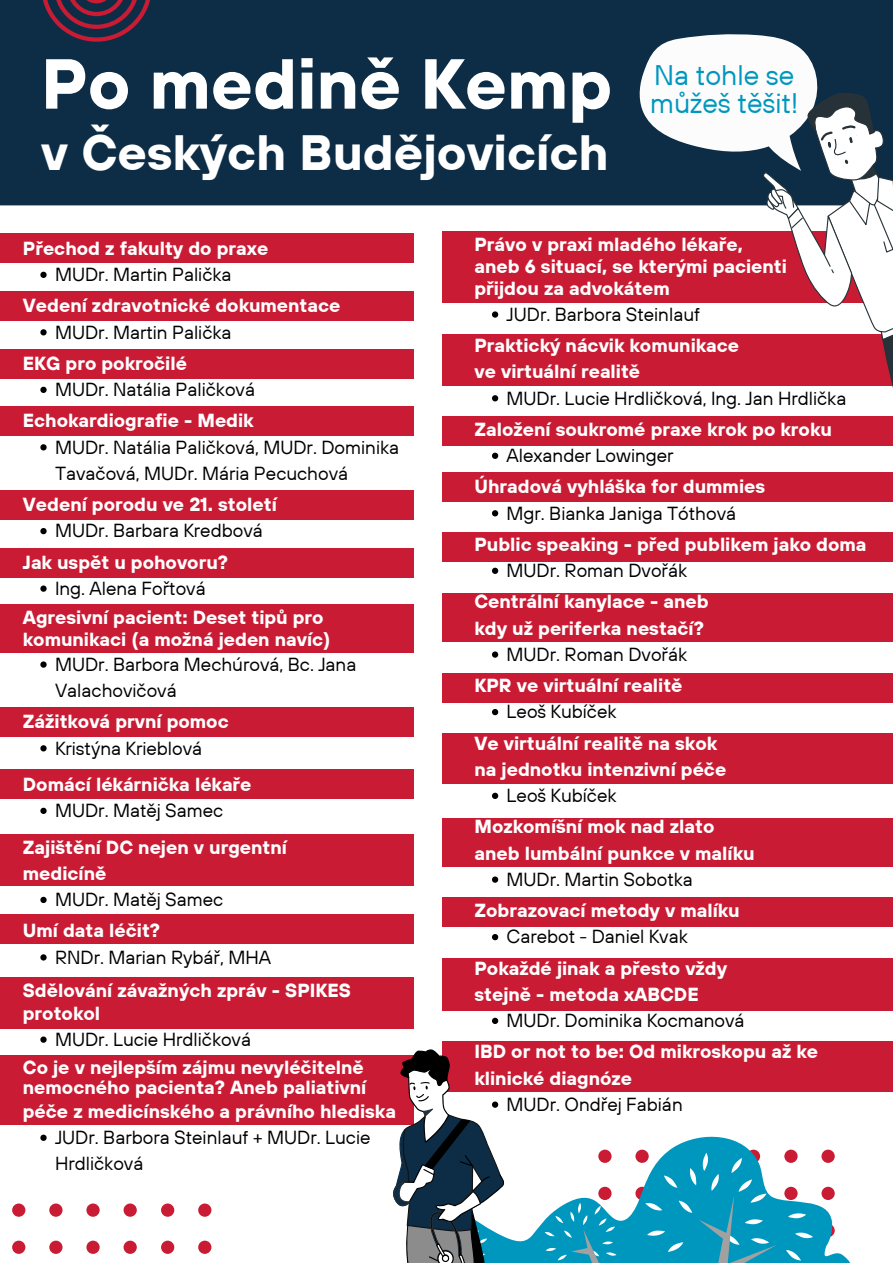
<style>
.page{position:relative;width:893px;height:1263px;background:#fff}
.page>*{position:absolute;margin:0;border:0;box-sizing:border-box;transform-origin:0 0}
.t1{font:700 70.57px "TT Hoves";color:#fff}
.t2{font:700 49.5px "TT Hoves";color:#fff}
.t3{font:28.2px/27.5px "TT Hoves";color:#0097bf}
.t4{font:700 18.9px/26.2px "TT Hoves";color:#fff}
.t5{font:18.9px/26.2px "TT Hoves";color:#000}
</style>
<div class="page">
<div style="left:0;top:0;width:893px;height:205px;background:#0d2d46"></div>
<div style="left:0;top:233px;width:414px;height:30px;background:#c91b34"></div>
<div style="left:0;top:291px;width:414px;height:30px;background:#c91b34"></div>
<div style="left:0;top:350px;width:414px;height:29px;background:#c91b34"></div>
<div style="left:0;top:406px;width:414px;height:29px;background:#c91b34"></div>
<div style="left:0;top:490px;width:414px;height:30px;background:#c91b34"></div>
<div style="left:0;top:548px;width:414px;height:30px;background:#c91b34"></div>
<div style="left:0;top:604px;width:414px;height:49px;background:#c91b34"></div>
<div style="left:0;top:707px;width:414px;height:29px;background:#c91b34"></div>
<div style="left:0;top:769px;width:414px;height:30px;background:#c91b34"></div>
<div style="left:0;top:834px;width:414px;height:52px;background:#c91b34"></div>
<div style="left:0;top:915px;width:414px;height:29px;background:#c91b34"></div>
<div style="left:0;top:977px;width:414px;height:52px;background:#c91b34"></div>
<div style="left:0;top:1055px;width:414px;height:70px;background:#c91b34"></div>
<div style="left:442px;top:231px;width:451px;height:72px;background:#c91b34"></div>
<div style="left:442px;top:334px;width:451px;height:52px;background:#c91b34"></div>
<div style="left:442px;top:473px;width:451px;height:29px;background:#c91b34"></div>
<div style="left:442px;top:416px;width:451px;height:30px;background:#c91b34"></div>
<div style="left:442px;top:532px;width:451px;height:29px;background:#c91b34"></div>
<div style="left:442px;top:593px;width:451px;height:49px;background:#c91b34"></div>
<div style="left:442px;top:673px;width:451px;height:30px;background:#c91b34"></div>
<div style="left:442px;top:733px;width:451px;height:51px;background:#c91b34"></div>
<div style="left:442px;top:818px;width:451px;height:49px;background:#c91b34"></div>
<div style="left:442px;top:897px;width:451px;height:29px;background:#c91b34"></div>
<div style="left:442px;top:958px;width:451px;height:53px;background:#c91b34"></div>
<div style="left:442px;top:1041px;width:451px;height:51px;background:#c91b34"></div>
<svg style="left:492px;top:311px;width:6px;height:7px"></svg>
<svg style="left:492px;top:395px;width:6px;height:6px"></svg>
<svg style="left:492px;top:453px;width:6px;height:6px"></svg>
<svg style="left:492px;top:510px;width:6px;height:6px"></svg>
<svg style="left:492px;top:568px;width:6px;height:6px"></svg>
<svg style="left:492px;top:651px;width:6px;height:7px"></svg>
<svg style="left:492px;top:709px;width:6px;height:6px"></svg>
<svg style="left:492px;top:793px;width:6px;height:6px"></svg>
<svg style="left:492px;top:876px;width:6px;height:7px"></svg>
<svg style="left:492px;top:934px;width:6px;height:6px"></svg>
<svg style="left:492px;top:1018px;width:6px;height:6px"></svg>
<svg style="left:43px;top:0;width:107px;height:42px"></svg>
<svg style="left:504px;top:1136px;width:347px;height:127px"></svg>
<svg style="left:788px;top:1211px;width:18px;height:7px"></svg>
<svg style="left:795px;top:1229px;width:18px;height:9px"></svg>
<svg style="left:784px;top:1249px;width:17px;height:14px"></svg>
<svg style="left:635px;top:1153px;width:142px;height:110px;background:#28a2c4"></svg>
<svg style="left:544px;top:1203px;width:72px;height:60px;background:#2aa5c6"></svg>
<div style="left:124px;top:1203px;width:13px;height:14px;background:#c91b34;border-radius:50%"></div>
<div style="left:161px;top:1203px;width:13px;height:14px;background:#c91b34;border-radius:50%"></div>
<div style="left:198px;top:1203px;width:13px;height:14px;background:#c91b34;border-radius:50%"></div>
<div style="left:86px;top:1203px;width:14px;height:14px;background:#c91b34;border-radius:50%"></div>
<div style="left:49px;top:1203px;width:14px;height:14px;background:#c91b34;border-radius:50%"></div>
<div style="left:124px;top:1240px;width:13px;height:14px;background:#c91b34;border-radius:50%"></div>
<div style="left:161px;top:1240px;width:13px;height:14px;background:#c91b34;border-radius:50%"></div>
<div style="left:198px;top:1240px;width:13px;height:14px;background:#c91b34;border-radius:50%"></div>
<div style="left:86px;top:1240px;width:14px;height:14px;background:#c91b34;border-radius:50%"></div>
<div style="left:49px;top:1240px;width:14px;height:14px;background:#c91b34;border-radius:50%"></div>
<div style="left:12px;top:1203px;width:13px;height:14px;background:#c91b34;border-radius:50%"></div>
<div style="left:12px;top:1240px;width:13px;height:14px;background:#c91b34;border-radius:50%"></div>
<svg style="left:40px;top:272px;width:7px;height:6px"></svg>
<svg style="left:40px;top:329px;width:7px;height:6px"></svg>
<svg style="left:40px;top:387px;width:7px;height:6px"></svg>
<svg style="left:40px;top:444px;width:7px;height:6px"></svg>
<svg style="left:40px;top:528px;width:7px;height:6px"></svg>
<svg style="left:40px;top:585px;width:7px;height:7px"></svg>
<svg style="left:40px;top:661px;width:7px;height:7px"></svg>
<svg style="left:40px;top:745px;width:7px;height:6px"></svg>
<svg style="left:40px;top:808px;width:7px;height:6px"></svg>
<svg style="left:40px;top:897px;width:7px;height:6px"></svg>
<svg style="left:40px;top:954px;width:7px;height:6px"></svg>
<svg style="left:40px;top:1036px;width:7px;height:7px"></svg>
<svg style="left:40px;top:1134px;width:7px;height:7px"></svg>
<svg style="left:636px;top:34px;width:257px;height:354px"></svg>
<svg style="left:393px;top:1049px;width:111px;height:214px"></svg>
<p class="t1" style="left:41px;top:38px;width:572px">Po medině Kemp</p>
<p class="t2" style="left:41px;top:120px;width:569px">v Českých Budějovicích</p>
<h1 class="t3" style="left:650px;top:61px;width:149px">Na tohle se můžeš těšit!</h1>
<p class="t4" style="left:23px;top:235px;width:247px">Přechod z fakulty do praxe</p>
<h3 class="t5" style="left:55px;top:261px;width:178px">MUDr. Martin Palička</h3>
<p class="t4" style="left:23px;top:292px;width:319px">Vedení zdravotnické dokumentace</p>
<p class="t5" style="left:55px;top:318px;width:178px">MUDr. Martin Palička</p>
<p class="t4" style="left:23px;top:350px;width:166px">EKG pro pokročilé</p>
<p class="t5" style="left:55px;top:376px;width:202px">MUDr. Natália Paličková</p>
<p class="t4" style="left:23px;top:407px;width:232px">Echokardiografie - Medik</p>
<p class="t5" style="left:55px;top:433px;width:346px">MUDr. Natália Paličková, MUDr. Dominika<br>Tavačová, MUDr. Mária Pecuchová</p>
<p class="t4" style="left:23px;top:491px;width:255px">Vedení porodu ve 21. století</p>
<p class="t5" style="left:55px;top:517px;width:209px">MUDr. Barbara Kredbová</p>
<p class="t4" style="left:23px;top:548px;width:207px">Jak uspět u pohovoru?</p>
<p class="t5" style="left:55px;top:575px;width:152px">Ing. Alena Fořtová</p>
<p class="t4" style="left:23px;top:603px;width:302px">Agresivní pacient: Deset tipů pro</p>
<p class="t4" style="left:23px;top:626px;width:309px">komunikaci (a možná jeden navíc)</p>
<p class="t5" style="left:55px;top:651px;width:303px">MUDr. Barbora Mechúrová, Bc. Jana<br>Valachovičová</p>
<h3 class="t4" style="left:23px;top:708px;width:207px">Zážitková první pomoc</h3>
<p class="t5" style="left:55px;top:734px;width:149px">Kristýna Krieblová</p>
<p class="t4" style="left:23px;top:771px;width:230px">Domácí lékárnička lékaře</p>
<h3 class="t5" style="left:55px;top:797px;width:170px">MUDr. Matěj Samec</h3>
<p class="t4" style="left:23px;top:833px;width:265px">Zajištění DC nejen v urgentní medicíně</p>
<h3 class="t5" style="left:55px;top:886px;width:170px">MUDr. Matěj Samec</h3>
<p class="t4" style="left:23px;top:917px;width:139px">Umí data léčit?</p>
<h3 class="t5" style="left:55px;top:943px;width:217px">RNDr. Marian Rybář, MHA</h3>
<p class="t4" style="left:23px;top:978px;width:329px;line-height:23.1px">Sdělování závažných zpráv - SPIKES protokol</p>
<h3 class="t5" style="left:55px;top:1026px;width:198px">MUDr. Lucie Hrdličková</h3>
<p class="t4" style="left:23px;top:1057px;width:345px;line-height:20.3px">Co je v nejlepším zájmu nevyléčitelně nemocného pacienta? Aneb paliativní</p>
<p class="t4" style="left:23px;top:1097px;width:374px">péče z medicínského a právního hlediska</p>
<h3 class="t5" style="left:55px;top:1124px;width:317px">JUDr. Barbora Steinlauf + MUDr. Lucie<br>Hrdličková</h3>
<p class="t4" style="left:474px;top:233px;width:314px;line-height:21.8px">Právo v praxi mladého lékaře, aneb 6 situací, se kterými pacienti přijdou za advokátem</p>
<h2 class="t5" style="left:506px;top:301px;width:195px">JUDr. Barbora Steinlauf</h2>
<p class="t4" style="left:474px;top:332px;width:266px">Praktický nácvik komunikace ve virtuální realitě</p>
<h3 class="t5" style="left:506px;top:384px;width:341px">MUDr. Lucie Hrdličková, Ing. Jan Hrdlička</h3>
<p class="t4" style="left:474px;top:416px;width:359px">Založení soukromé praxe krok po kroku</p>
<h3 class="t5" style="left:506px;top:442px;width:169px">Alexander Lowinger</h3>
<p class="t4" style="left:474px;top:473px;width:292px">Úhradová vyhláška for dummies</p>
<h3 class="t5" style="left:506px;top:499px;width:231px">Mgr. Bianka Janiga Tóthová</h3>
<p class="t4" style="left:474px;top:531px;width:393px">Public speaking - před publikem jako doma</p>
<h3 class="t5" style="left:506px;top:557px;width:182px">MUDr. Roman Dvořák</h3>
<p class="t4" style="left:474px;top:588px;width:236px">Centrální kanylace - aneb kdy už periferka nestačí?</p>
<h3 class="t5" style="left:506px;top:641px;width:182px">MUDr. Roman Dvořák</h3>
<p class="t4" style="left:474px;top:672px;width:210px">KPR ve virtuální realitě</p>
<h3 class="t5" style="left:506px;top:698px;width:111px">Leoš Kubíček</h3>
<p class="t4" style="left:474px;top:729px;width:253px">Ve virtuální realitě na skok na jednotku intenzivní péče</p>
<h3 class="t5" style="left:506px;top:782px;width:111px">Leoš Kubíček</h3>
<p class="t4" style="left:474px;top:813px;width:281px">Mozkomíšní mok nad zlato aneb lumbální punkce v malíku</p>
<h3 class="t5" style="left:506px;top:866px;width:188px">MUDr. Martin Sobotka</h3>
<p class="t4" style="left:474px;top:897px;width:267px">Zobrazovací metody v malíku</p>
<h3 class="t5" style="left:506px;top:923px;width:183px">Carebot - Daniel Kvak</h3>
<p class="t4" style="left:474px;top:954px;width:254px">Pokaždé jinak a přesto vždy stejně - metoda xABCDE</p>
<h3 class="t5" style="left:506px;top:1007px;width:239px">MUDr. Dominika Kocmanová</h3>
<p class="t4" style="left:474px;top:1038px;width:345px">IBD or not to be: Od mikroskopu až ke klinické diagnóze</p>
<h3 class="t5" style="left:506px;top:1091px;width:178px">MUDr. Ondřej Fabián</h3>
</div>
